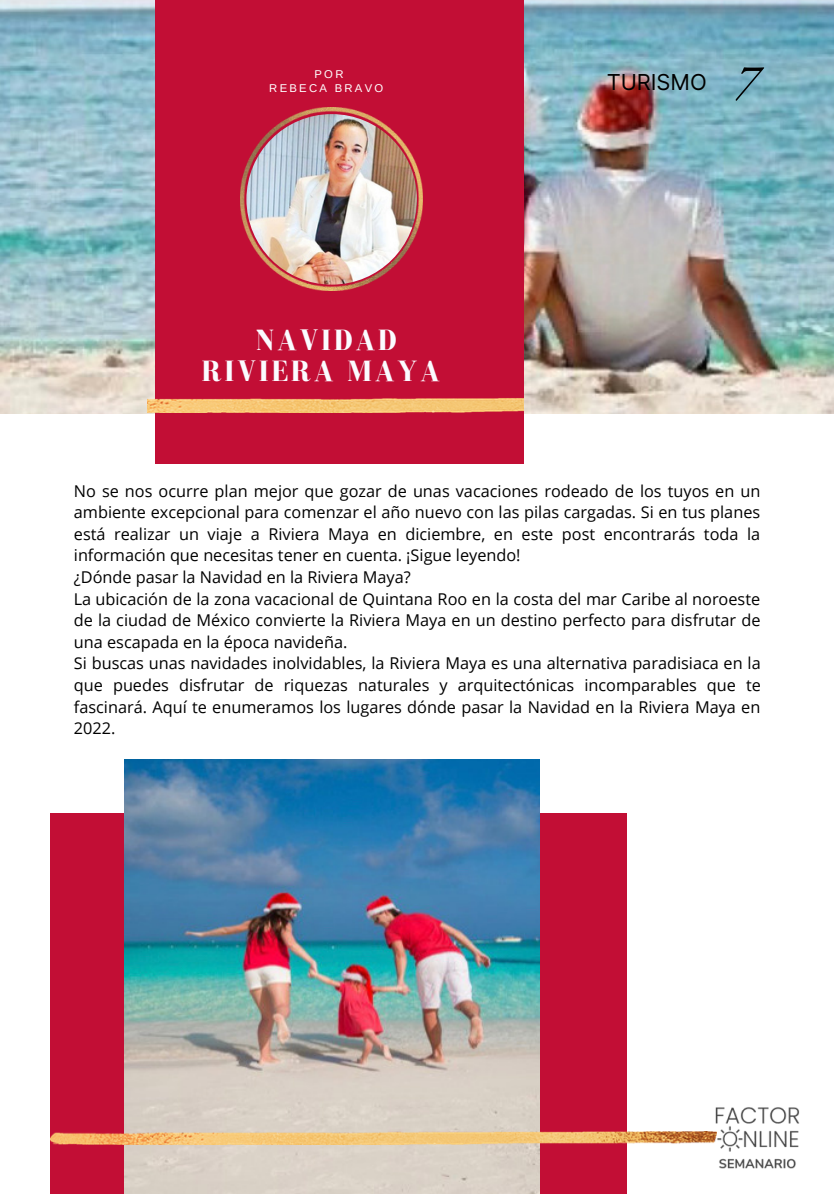
<style>
.page{position:relative;width:834px;height:1196px;background:#fff}
.page>*{position:absolute;margin:0;border:0;box-sizing:border-box;transform-origin:0 0}
.t1{font:italic 51.2px "EB Garamond";color:#000}
.t2{font:700 30.2px/30.2px "Bodoni FLF";letter-spacing:.08em;color:#fbfbff;text-align:center}
.t3{font:22px "Inter";letter-spacing:-.005em;color:#000}
.t4{font:16.2px/21.6px "Open Sans";color:#000}
.t5{font:11.2px/14.2px "Arimo";letter-spacing:.2em;color:#fff;text-align:center}
</style>
<div class="page">
<img style="left:0;top:0;width:834px;height:413px">
<div style="left:155px;top:0;width:368px;height:464px;background:#c20e35"></div>
<div style="left:50px;top:813px;width:577px;height:380px;background:#c20e35"></div>
<img style="left:124px;top:759px;width:415px;height:434px">
<img style="left:715px;top:1107px;width:85px;height:62px">
<img style="left:50px;top:1131px;width:667px;height:13px">
<img style="left:147px;top:398px;width:376px;height:15px">
<img style="left:240px;top:108px;width:183px;height:182px">
<p class="t5" style="left:269px;top:67px;width:115px">POR<br>REBECA BRAVO</p>
<h1 class="t1" style="left:734px;top:48px;width:26px">7</h1>
<h3 class="t3" style="left:607px;top:69px;width:102px">TURISMO</h3>
<h2 class="t2" style="left:201px;top:325px;width:240px">NAVIDAD<br>RIVIERA MAYA</h2>
<p class="t4" style="left:74px;top:479px;width:688px">No se nos ocurre plan mejor que gozar de unas vacaciones rodeado de los tuyos en un ambiente excepcional para comenzar el año nuevo con las pilas cargadas. Si en tus planes está realizar un viaje a Riviera Maya en diciembre, en este post encontrarás toda la información que necesitas tener en cuenta. ¡Sigue leyendo!<br>¿Dónde pasar la Navidad en la Riviera Maya?<br>La ubicación de la zona vacacional de Quintana Roo en la costa del mar Caribe al noroeste de la ciudad de México convierte la Riviera Maya en un destino perfecto para disfrutar de una escapada en la época navideña.<br>Si buscas unas navidades inolvidables, la Riviera Maya es una alternativa paradisiaca en la que puedes disfrutar de riquezas naturales y arquitectónicas incomparables que te fascinará. Aquí te enumeramos los lugares dónde pasar la Navidad en la Riviera Maya en 2022.</p>
</div>
